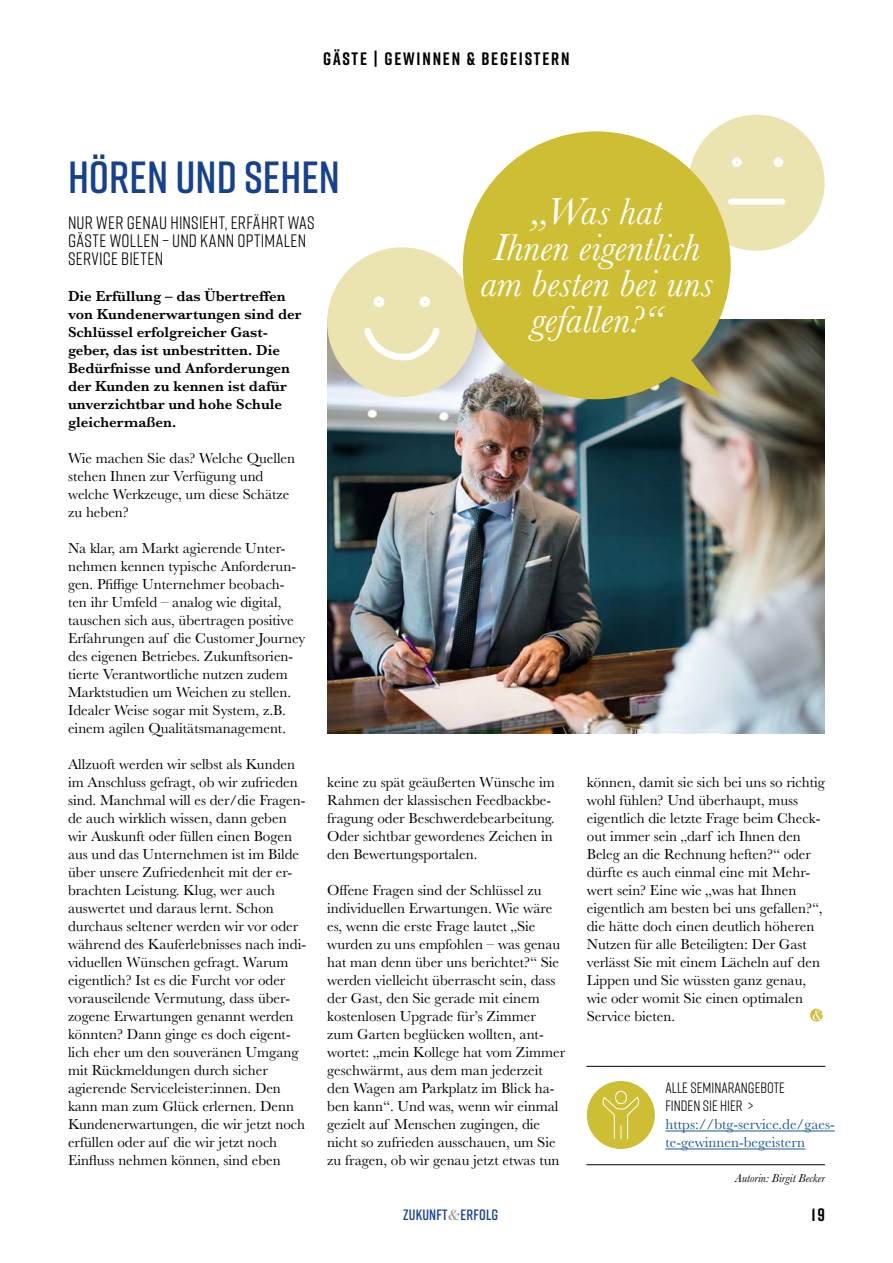
<style>
.page{position:relative;width:893px;height:1263px;background:#fff}
.page>*{position:absolute;margin:0;border:0;box-sizing:border-box;transform-origin:0 0}
.t1{font:600 45px "Rift";color:#164191}
.t2{font:italic 39px/36px "Baskerville";letter-spacing:.005em;color:#fff;text-align:center}
.t3{font:18px/18px "Rift";letter-spacing:.02em;color:#000}
.t4{font:700 18px "Rift";letter-spacing:.1em;color:#000}
.t5{font:15px/18px "Baskerville";color:#000}
.t6{font:600 15px/18px "Baskerville";color:#000}
.t7{font:15px/18px "Baskerville";color:#1b5899}
.t8{font:15px/18px "Rift";color:#000}
.t9{font:600 15px "Rift";letter-spacing:.01em;color:#164191}
.t10{font:italic 12px "Baskerville";color:#000}
.s1{font-family:"Harriet Display";font-weight:400;color:#878988}
</style>
<div class="page">
<img style="left:327px;top:319px;width:498px;height:414px">
<hr style="left:586px;top:1164px;width:239px;height:1px;background:#000">
<hr style="left:586px;top:1066px;width:239px;height:1px;background:#000">
<div style="left:587px;top:1081px;width:68px;height:68px;background:#cebe34;border-radius:50%"></div>
<svg style="left:602px;top:1091px;width:37px;height:48px"></svg>
<svg style="left:810px;top:1009px;width:13px;height:12px"></svg>
<div style="left:327px;top:247px;width:150px;height:150px;background:#ebe4b1;border-radius:50%"></div>
<svg style="left:364px;top:296px;width:76px;height:65px"></svg>
<div style="left:689px;top:115px;width:136px;height:136px;background:#ebe4b1;border-radius:50%"></div>
<div style="left:463px;top:131px;width:268px;height:268px;background:#cebe34;border-radius:50%"></div>
<svg style="left:653px;top:349px;width:69px;height:50px"></svg>
<div style="left:732px;top:157px;width:10px;height:10px;border:6px solid #fff;border-radius:50%"></div>
<div style="left:773px;top:157px;width:10px;height:10px;border:6px solid #fff;border-radius:50%"></div>
<div style="left:731px;top:199px;width:51px;height:6px;background:#fff"></div>
<hr style="left:665px;top:1130px;width:170px;height:1px;background:#1b5899">
<hr style="left:665px;top:1148px;width:140px;height:1px;background:#1b5899">
<p class="t4" style="left:323px;top:46px;width:248px">GÄSTE | GEWINNEN &amp; BEGEISTERN</p>
<p class="t4" style="left:420px;top:46px;width:54px">RUBRIK</p>
<h1 class="t1" style="left:68px;top:146px;width:273px">HÖREN UND SEHEN</h1>
<p class="t3" style="left:68px;top:213px;width:248px">NUR WER GENAU HINSIEHT, ERFÄHRT WAS<br>GÄSTE WOLLEN – UND KANN OPTIMALEN<br>SERVICE BIETEN</p>
<p class="t6" style="left:68px;top:287px;width:235px">Die Erfüllung – das Übertreffen von Kundenerwartungen sind der<br>Schlüssel erfolgreicher Gast&shy;geber, das ist unbestritten. Die<br>Bedürfnisse und Anforderungen der Kunden zu kennen ist dafür unverzichtbar und hohe Schule gleichermaßen.</p>
<p class="t5" style="left:68px;top:450px;width:229px">Wie machen Sie das? Welche Quellen stehen Ihnen zur Verfügung und welche Werkzeuge, um diese Schätze zu heben?</p>
<p class="t5" style="left:68px;top:540px;width:239px">Na klar, am Markt agierende Unter&shy;nehmen kennen typische Anforderun&shy;gen. Pfiffige Unternehmer beobach&shy;ten ihr Umfeld – analog wie digital, tauschen sich aus, übertragen positive Erfahrungen auf die Customer Journey des eigenen Betriebes. Zukunftsorien&shy;tierte Verantwortliche nutzen zudem Marktstudien um Weichen zu stellen.<br>Idealer Weise sogar mit System, z.B. einem agilen Qualitätsmanagement.</p>
<p class="t5" style="left:68px;top:756px;width:240px">Allzuoft werden wir selbst als Kunden im Anschluss gefragt, ob wir zufrieden sind. Manchmal will es der/die Fragen&shy;de auch wirklich wissen, dann geben wir Auskunft oder füllen einen Bogen aus und das Unternehmen ist im Bilde über unsere Zufriedenheit mit der er&shy;brachten Leistung. Klug, wer auch auswertet und daraus lernt. Schon durchaus seltener werden wir vor oder während des Kauferlebnisses nach indi&shy;viduellen Wünschen gefragt. Warum eigentlich? Ist es die Furcht vor oder vorauseilende Vermutung, dass über&shy;zogene Erwartungen genannt werden könnten? Dann ginge es doch eigent&shy;lich eher um den souveränen Umgang mit Rückmeldungen durch sicher agierende Serviceleister:innen. Den kann man zum Glück erlernen. Denn Kundenerwartungen, die wir jetzt noch erfüllen oder auf die wir jetzt noch Einfluss nehmen können, sind eben</p>
<h2 class="t2" style="left:480px;top:194px;width:234px">„Was hat<br>Ihnen eigentlich am besten bei uns gefallen?“</h2>
<p class="t5" style="left:327px;top:774px;width:229px">keine zu spät geäußerten Wünsche im Rahmen der klassischen Feedbackbe&shy;fragung oder Beschwerdebearbeitung.<br>Oder sichtbar gewordenes Zeichen in den Bewertungsportalen.</p>
<p class="t5" style="left:327px;top:882px;width:239px">Offene Fragen sind der Schlüssel zu individuellen Erwartungen. Wie wäre es, wenn die erste Frage lautet „Sie wurden zu uns empfohlen – was genau hat man denn über uns berichtet?“ Sie werden vielleicht überrascht sein, dass der Gast, den Sie gerade mit einem kostenlosen Upgrade für’s Zimmer zum Garten beglücken wollten, ant&shy;wortet: „mein Kollege hat vom Zimmer geschwärmt, aus dem man jederzeit den Wagen am Parkplatz im Blick ha&shy;ben kann“. Und was, wenn wir einmal gezielt auf Menschen zugingen, die nicht so zufrieden ausschauen, um Sie zu fragen, ob wir genau jetzt etwas tun</p>
<p class="t5" style="left:587px;top:774px;width:240px">können, damit sie sich bei uns so richtig wohl fühlen? Und überhaupt, muss eigentlich die letzte Frage beim Check&shy;out immer sein „darf ich Ihnen den Beleg an die Rechnung heften?“ oder dürfte es auch einmal eine mit Mehr&shy;wert sein? Eine wie „was hat Ihnen eigentlich am besten bei uns gefallen?“, die hätte doch einen deutlich höheren Nutzen für alle Beteiligten: Der Gast verlässt Sie mit einem Lächeln auf den Lippen und Sie wüssten ganz genau, wie oder womit Sie einen optimalen Service bieten.</p>
<p class="t8" style="left:665px;top:1078px;width:121px">ALLE SEMINARANGEBOTE<br>FINDEN SIE HIER &gt;</p>
<p class="t7" style="left:665px;top:1116px;width:171px">https://btg-service.de/gaes&shy;te-gewinnen-begeistern</p>
<p class="t10" style="left:735px;top:1170px;width:91px">Autorin: Birgit Becker</p>
<p class="t9" style="left:403px;top:1204px;width:96px">ZUKUNFT<span class="s1">&amp;</span>ERFOLG</p>
<p class="t4" style="left:811px;top:1202px;width:15px">19</p>
</div>
